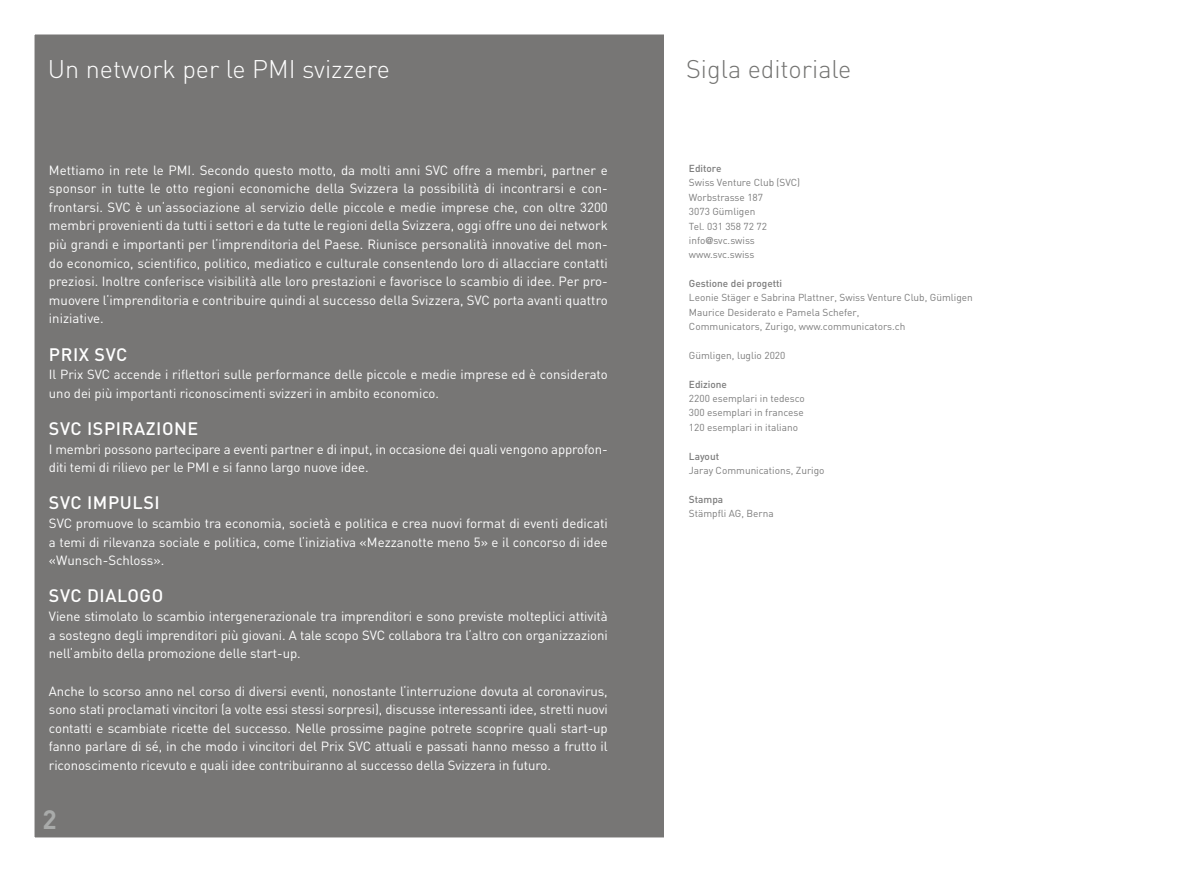
<style>
.page{position:relative;width:1183px;height:872px;background:#fff}
.page>*{position:absolute;margin:0;border:0;box-sizing:border-box;transform-origin:0 0}
.t1{font:700 26.25px "DIN";color:#a9abaa}
.t2{font:300 25.2px "DIN";color:#fff}
.t3{font:300 25.2px "DIN";color:#737371}
.t4{font:500 17.85px "DIN";letter-spacing:.03em;color:#fff}
.t5{font:13.2px/18.6px "DIN";letter-spacing:-.01em;color:#fff;text-align:justify}
.t6{font:13.05px/18.6px "DIN";color:#fff}
.t7{font:10.05px/14.4px "DIN";color:#7c7c7c}
.t8{font:500 10.05px "DIN";color:#7c7c7c}
.s1{font-family:"Frutiger"}
</style>
<div class="page">
<div style="left:28px;top:34px;width:635px;height:810px;background:#777675"></div>
<h2 class="t2" style="left:48px;top:53px;width:343px">Un network per le PMI svizzere</h2>
<h2 class="t3" style="left:686px;top:53px;width:167px">Sigla editoriale</h2>
<p class="t5" style="left:49px;top:160px;width:560px">Mettiamo in rete le PMI. Secondo questo motto, da molti anni SVC offre a membri, partner e sponsor in tutte le otto regioni economiche della Svizzera la possibilità di incontrarsi e con&shy;frontarsi. SVC è un‘associazione al servizio delle piccole e medie imprese che, con oltre 3200 membri provenienti da tutti i settori e da tutte le regioni della Svizzera, oggi offre uno dei network più grandi e importanti per l‘imprenditoria del Paese. Riunisce personalità innovative del mon&shy;do economico, scientifico, politico, mediatico e culturale consentendo loro di allacciare contatti preziosi. Inoltre conferisce visibilità alle loro prestazioni e favorisce lo scambio di idee. Per pro&shy;muovere l‘imprenditoria e contribuire quindi al successo della Svizzera, SVC porta avanti quattro iniziative.</p>
<h3 class="t4" style="left:49px;top:343px;width:80px">PRIX SVC</h3>
<p class="t6" style="left:49px;top:365px;width:560px">Il Prix SVC accende i riflettori sulle performance delle piccole e medie imprese ed è considerato uno dei più importanti riconoscimenti svizzeri in ambito economico.</p>
<h3 class="t4" style="left:49px;top:417px;width:151px">SVC ISPIRAZIONE</h3>
<p class="t5" style="left:49px;top:439px;width:560px">I membri possono partecipare a eventi partner e di input, in occasione dei quali vengono approfon&shy;diti temi di rilievo per le PMI e si fanno largo nuove idee.</p>
<h3 class="t4" style="left:49px;top:491px;width:112px">SVC IMPULSI</h3>
<p class="t5" style="left:49px;top:514px;width:560px">SVC promuove lo scambio tra economia, società e politica e crea nuovi format di eventi dedicati a temi di rilevanza sociale e politica, come l‘iniziativa «Mezzanotte meno 5» e il concorso di idee «Wunsch-Schloss».</p>
<h3 class="t4" style="left:49px;top:584px;width:116px">SVC DIALOGO</h3>
<p class="t5" style="left:49px;top:607px;width:560px">Viene stimolato lo scambio intergenerazionale tra imprenditori e sono previste molteplici attività a sostegno degli imprenditori più giovani. A tale scopo SVC collabora tra l‘altro con organizzazioni nell‘ambito della promozione delle start-up.</p>
<p class="t5" style="left:49px;top:681px;width:560px">Anche lo scorso anno nel corso di diversi eventi, nonostante l‘interruzione dovuta al coronavirus, sono stati proclamati vincitori (a volte essi stessi sorpresi), discusse interessanti idee, stretti nuovi contatti e scambiate ricette del successo. Nelle prossime pagine potrete scoprire quali start-up fanno parlare di sé, in che modo i vincitori del Prix SVC attuali e passati hanno messo a frutto il riconoscimento ricevuto e quali idee contribuiranno al successo della Svizzera in futuro.</p>
<h1 class="t1" style="left:42px;top:802px;width:16px">2</h1>
<p class="t8" style="left:688px;top:162px;width:34px">Editore</p>
<p class="t7" style="left:688px;top:175px;width:113px">Swiss Venture Club (SVC)<br>Worbstrasse 187<br>3073 Gümligen<br>Tel. 031 358 72 72 info<span class="s1">@</span>svc.swiss www.svc.swiss</p>
<p class="t8" style="left:688px;top:277px;width:95px">Gestione dei progetti</p>
<p class="t7" style="left:688px;top:290px;width:285px">Leonie Stäger e Sabrina Plattner, Swiss Venture Club, Gümligen<br>Maurice Desiderato e Pamela Schefer,<br>Communicators, Zurigo, www.communicators.ch</p>
<p class="t7" style="left:688px;top:348px;width:98px">Gümligen, luglio 2020</p>
<p class="t8" style="left:688px;top:378px;width:40px">Edizione</p>
<p class="t7" style="left:688px;top:391px;width:117px;text-align:justify">2200 esemplari in tedesco 300 esemplari in francese 120 esemplari in italiano</p>
<p class="t8" style="left:688px;top:449px;width:32px">Layout</p>
<p class="t7" style="left:688px;top:463px;width:137px">Jaray Communications, Zurigo</p>
<p class="t8" style="left:688px;top:492px;width:36px">Stampa</p>
<p class="t7" style="left:688px;top:506px;width:86px">Stämpfli AG, Berna</p>
</div>
